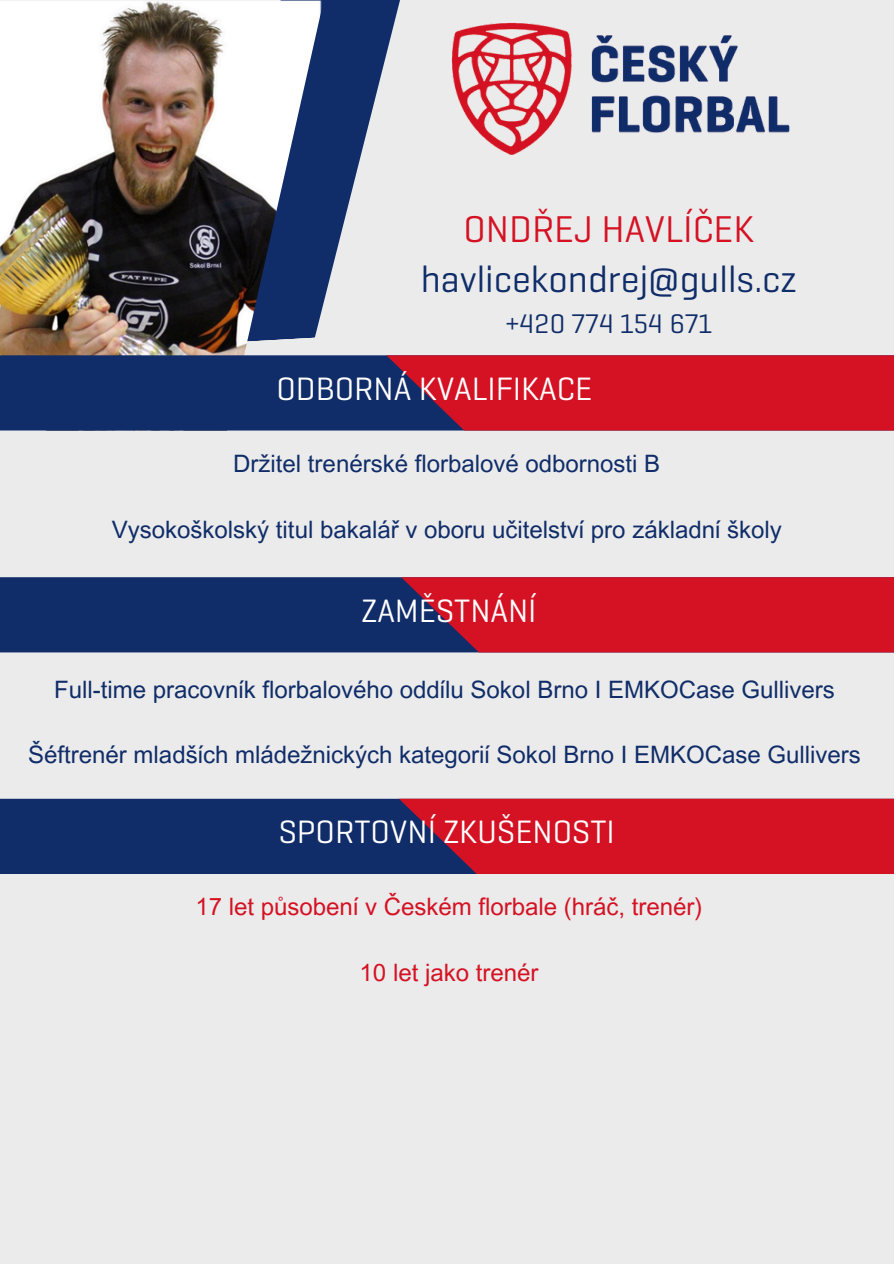
<style>
.page{position:relative;width:894px;height:1264px;background:#fff}
.page>*{position:absolute;margin:0;border:0;box-sizing:border-box;transform-origin:0 0}
.t1{font:37.95px/50.1px "Geogrotesque Cyr";color:#102d69;text-align:center}
.t2{font:33px "Geogrotesque Cyr";color:#fff}
.t3{font:27.45px "Geogrotesque Cyr";color:#102d69}
.t4{font:24px "Arial MT Pro";color:#102d69}
.t5{font:24px "Arial MT Pro";color:#d51223}
.s1{color:#d51223}
</style>
<div class="page">
<div style="left:0;top:0;width:893px;height:1263px;background:#ebebeb"></div>
<svg style="left:323px;top:0;width:77px;height:305px"></svg>
<img style="left:0;top:0;width:323px;height:355px">
<img style="left:451px;top:22px;width:339px;height:133px">
<div style="left:0;top:577px;width:401px;height:75px;background:#102d69"></div>
<svg style="left:401px;top:577px;width:492px;height:75px"></svg>
<div style="left:0;top:798px;width:399px;height:76px;background:#102d69"></div>
<svg style="left:399px;top:798px;width:494px;height:76px"></svg>
<div style="left:0;top:355px;width:386px;height:75px;background:#102d69"></div>
<svg style="left:386px;top:355px;width:507px;height:75px"></svg>
<p class="t1" style="left:420px;top:207px;width:377px"><span class="s1">ONDŘEJ HAVLÍČEK </span>havlicekondrej@gulls.cz</p>
<p class="t3" style="left:505px;top:313px;width:208px">+420 774 154 671</p>
<p class="t2" style="left:276px;top:376px;width:317px">ODBORNÁ KVALIFIKACE</p>
<p class="t4" style="left:233px;top:455px;width:428px">Držitel trenérské florbalové odbornosti B</p>
<h2 class="t4" style="left:112px;top:520px;width:671px">Vysokoškolský titul bakalář v oboru učitelství pro základní školy</h2>
<h2 class="t2" style="left:361px;top:598px;width:176px">ZAMĚSTNÁNÍ</h2>
<h1 class="t4" style="left:54px;top:680px;width:782px">Full-time pracovník florbalového oddílu Sokol Brno I EMKOCase Gullivers</h1>
<h2 class="t4" style="left:28px;top:745px;width:834px">Šéftrenér mladších mládežnických kategorií Sokol Brno I EMKOCase Gullivers</h2>
<p class="t2" style="left:278px;top:820px;width:337px">SPORTOVNÍ ZKUŠENOSTI</p>
<p class="t5" style="left:195px;top:898px;width:508px">17 let působení v Českém florbale (hráč, trenér)</p>
<p class="t5" style="left:359px;top:963px;width:180px">10 let jako trenér</p>
</div>
